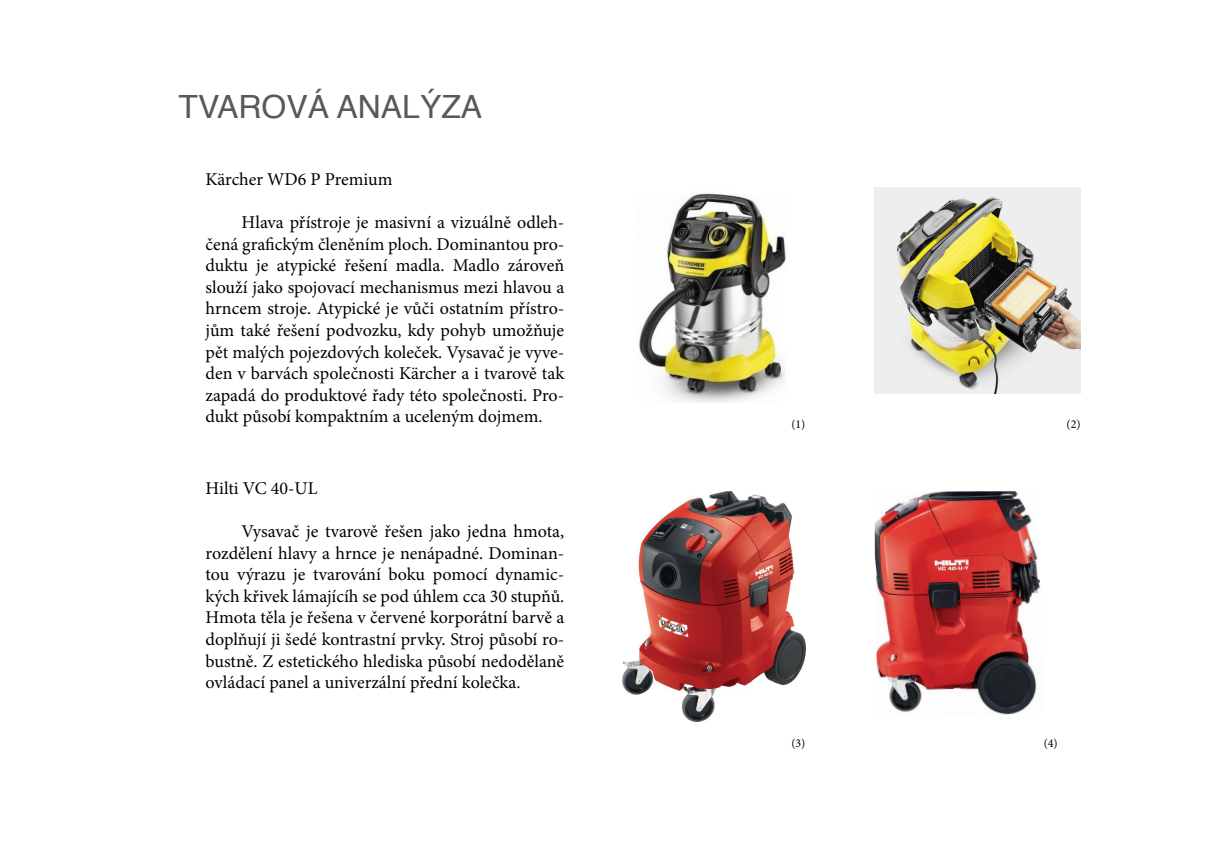
<style>
.page{position:relative;width:1208px;height:859px;background:#fff}
.page>*{position:absolute;margin:0;border:0;box-sizing:border-box;transform-origin:0 0}
.t1{font:32px "Helvetica";color:#58595b}
.t2{font:18px/21.6px "Minion Pro";color:#000;text-align:justify}
.t3{font:12px "Minion Pro";color:#000}
</style>
<div class="page">
<img style="left:639px;top:193px;width:147px;height:209px">
<img style="left:874px;top:188px;width:206px;height:205px">
<img style="left:622px;top:491px;width:183px;height:231px">
<img style="left:874px;top:491px;width:167px;height:224px">
<p class="t1" style="left:179px;top:82px;width:305px">TVAROVÁ ANALÝZA</p>
<p class="t2" style="left:206px;top:168px;width:188px">Kärcher WD6 P Premium</p>
<p class="t2" style="left:206px;top:212px;width:360px;text-indent:36px">Hlava přístroje je masivní a vizuálně odleh&shy;čená grafickým členěním ploch. Dominantou pro&shy;duktu je atypické řešení madla. Madlo zároveň slouží jako spojovací mechanismus mezi hlavou a hrncem stroje. Atypické je vůči ostatním přístro&shy;jům také řešení podvozku, kdy pohyb umožňuje pět malých pojezdových koleček. Vysavač je vyve&shy;den v barvách společnosti Kärcher a i tvarově tak zapadá do produktové řady této společnosti. Pro&shy;dukt působí kompaktním a uceleným dojmem.</p>
<p class="t2" style="left:206px;top:477px;width:113px">Hilti VC 40-UL</p>
<p class="t2" style="left:206px;top:520px;width:360px;text-indent:36px">Vysavač je tvarově řešen jako jedna hmota, rozdělení hlavy a hrnce je nenápadné. Dominan&shy;tou výrazu je tvarování boku pomocí dynamic&shy;kých křivek lámajícíh se pod úhlem cca 30 stupňů.<br>Hmota těla je řešena v červené korporátní barvě a doplňují ji šedé kontrastní prvky. Stroj působí ro&shy;bustně. Z estetického hlediska působí nedodělaně ovládací panel a univerzální přední kolečka.</p>
<p class="t3" style="left:791px;top:416px;width:16px">(1)</p>
<p class="t3" style="left:791px;top:735px;width:16px">(3)</p>
<p class="t3" style="left:1066px;top:416px;width:16px">(2)</p>
<p class="t3" style="left:1043px;top:735px;width:16px">(4)</p>
</div>
